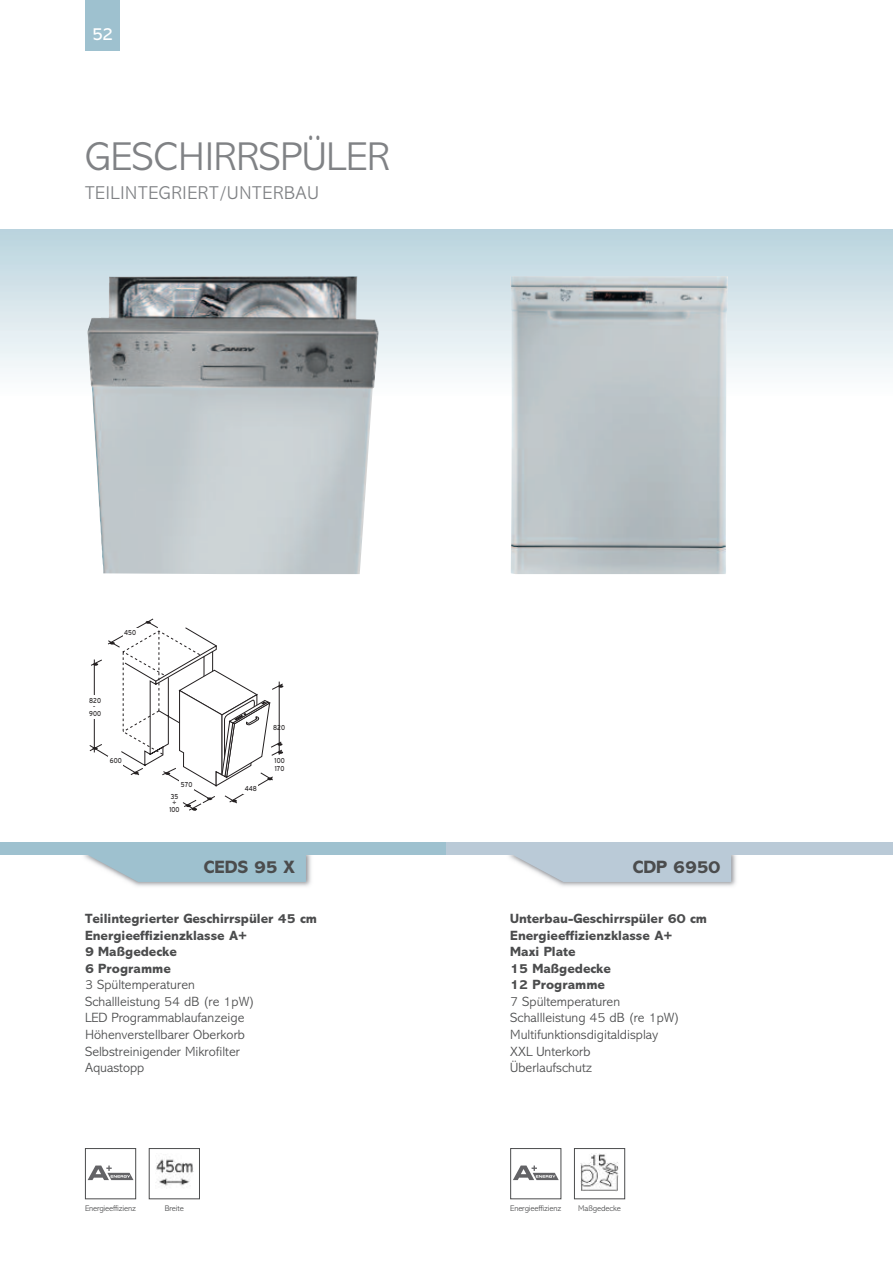
<style>
.page{position:relative;width:893px;height:1263px;background:#fff}
.page>*{position:absolute;margin:0;border:0;box-sizing:border-box;transform-origin:0 0}
.t1{font:300 40.5px "M Abadi";color:#808285}
.t2{font:300 18.75px "M Abadi";letter-spacing:.04em;color:#808285}
.t3{font:800 18px "M Abadi";color:#4b4c4d}
.t4{font:18px "M Abadi";color:#fff}
.t5{font:300 13.5px/16.5px "M Abadi";color:#4b4c4d}
.t6{font:800 13.5px/16.5px "M Abadi";color:#4b4c4d}
.t7{font:300 8.25px "M Abadi";letter-spacing:-.025em;color:#4b4c4d}
.t8{font:7.05px/5.7px "Interstate";color:#262324;text-align:center;scale:.85 1}
.t9{font:700 6.45px "Frutiger";color:#262324}
</style>
<div class="page">
<div style="left:85px;top:0;width:34px;height:51px;background:#9ec1cf"></div>
<img style="left:503px;top:854px;width:237px;height:33px">
<svg style="left:510px;top:854px;width:221px;height:28px"></svg>
<img style="left:78px;top:854px;width:237px;height:33px">
<svg style="left:85px;top:854px;width:221px;height:28px"></svg>
<div style="left:0;top:842px;width:446px;height:12px;background:#9ec1cf"></div>
<div style="left:446px;top:842px;width:447px;height:12px;background:#bacad7"></div>
<img style="left:87px;top:276px;width:292px;height:298px">
<img style="left:510px;top:276px;width:218px;height:298px">
<svg style="left:89px;top:619px;width:194px;height:192px"></svg>
<svg style="left:513px;top:1165px;width:46px;height:15px"></svg>
<div style="left:510px;top:1148px;width:51px;height:51px;border:1px solid #4b4c4d"></div>
<img style="left:581px;top:1153px;width:37px;height:38px">
<div style="left:574px;top:1148px;width:51px;height:51px;border:1px solid #4b4c4d"></div>
<svg style="left:88px;top:1165px;width:45px;height:15px"></svg>
<div style="left:85px;top:1148px;width:51px;height:51px;border:1px solid #4b4c4d"></div>
<img style="left:156px;top:1159px;width:37px;height:27px">
<div style="left:149px;top:1148px;width:51px;height:51px;border:1px solid #4b4c4d"></div>
<h3 class="t4" style="left:92px;top:28px;width:22px">52</h3>
<h1 class="t1" style="left:85px;top:142px;width:306px">GESCHIRRSPÜLER</h1>
<h2 class="t2" style="left:85px;top:186px;width:235px">TEILINTEGRIERT/UNTERBAU</h2>
<p class="t8" style="left:124px;top:629px;width:15px">450</p>
<p class="t8" style="left:89px;top:697px;width:15px">820 -</p>
<p class="t8" style="left:89px;top:711px;width:15px">900</p>
<p class="t8" style="left:110px;top:757px;width:15px">600</p>
<p class="t8" style="left:181px;top:781px;width:15px">570</p>
<p class="t8" style="left:171px;top:793px;width:10px">35</p>
<p class="t9" style="left:173px;top:799px;width:5px">÷</p>
<p class="t8" style="left:169px;top:806px;width:13px">100</p>
<p class="t8" style="left:245px;top:786px;width:16px">448</p>
<p class="t8" style="left:273px;top:725px;width:15px">820</p>
<p class="t8" style="left:275px;top:756px;width:13px;line-height:8.6px;text-align:left">100<br>170</p>
<h3 class="t3" style="left:204px;top:861px;width:93px">CEDS 95 X</h3>
<p class="t6" style="left:85px;top:912px;width:234px">Teilintegrierter Geschirrspüler 45 cm<br>Energieeffizienzklasse A+<br>9 Maßgedecke<br>6 Programme</p>
<p class="t5" style="left:85px;top:979px;width:171px">3 Spültemperaturen<br>Schallleistung 54 dB (re 1pW)<br>LED Programmablaufanzeige<br>Höhenverstellbarer Oberkorb<br>Selbstreinigender Mikrofilter<br>Aquastopp</p>
<h3 class="t3" style="left:633px;top:861px;width:89px">CDP 6950</h3>
<p class="t6" style="left:510px;top:912px;width:198px">Unterbau-Geschirrspüler 60 cm<br>Energieeffizienzklasse A+<br>Maxi Plate<br>15 Maßgedecke<br>12 Programme</p>
<p class="t5" style="left:510px;top:995px;width:171px">7 Spültemperaturen<br>Schallleistung 45 dB (re 1pW)<br>Multifunktionsdigitaldisplay<br>XXL Unterkorb<br>Überlaufschutz</p>
<p class="t7" style="left:85px;top:1205px;width:52px">Energieeffizienz</p>
<p class="t7" style="left:165px;top:1205px;width:21px">Breite</p>
<p class="t7" style="left:510px;top:1205px;width:52px">Energieeffizienz</p>
<p class="t7" style="left:578px;top:1205px;width:44px">Maßgedecke</p>
</div>
